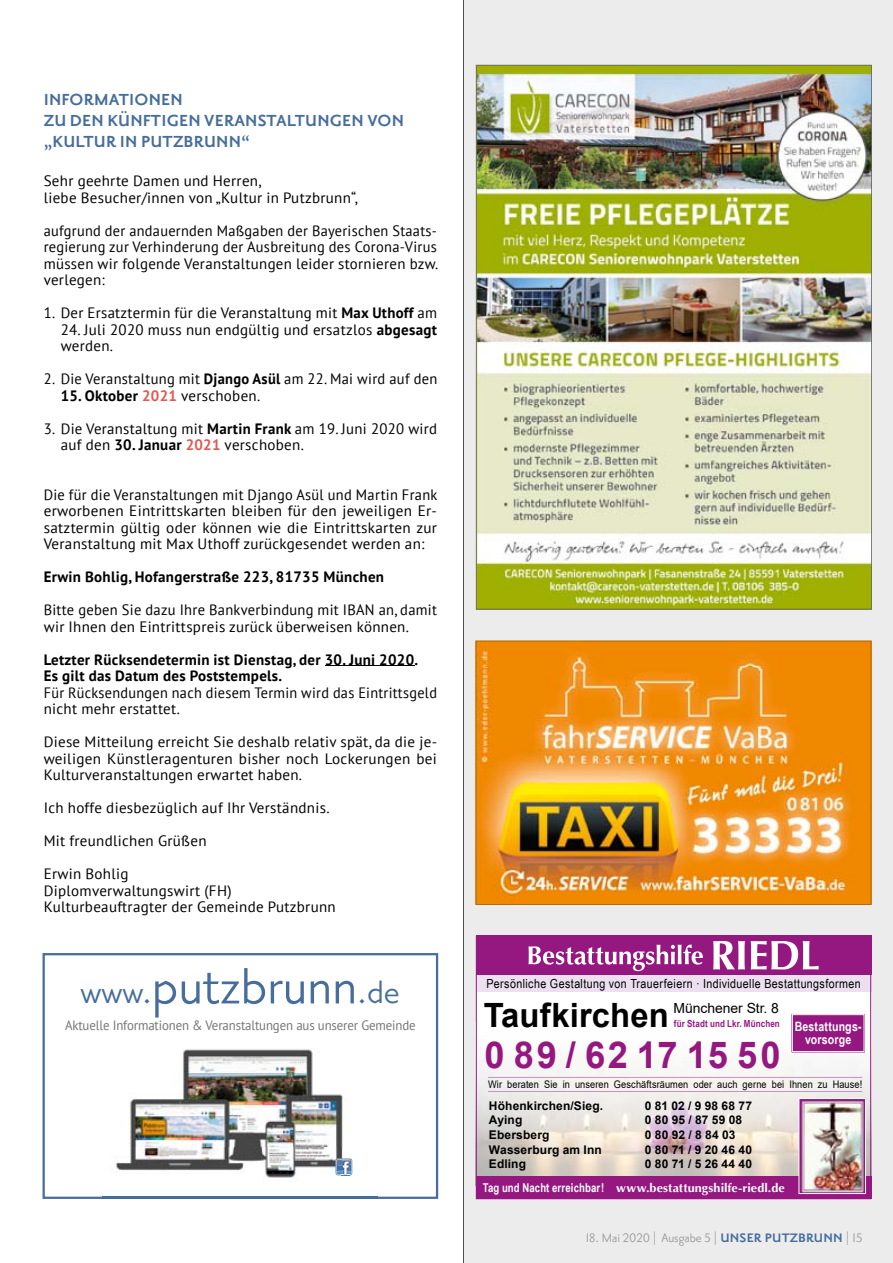
<style>
.page{position:relative;width:893px;height:1263px;background:#fff}
.page>*{position:absolute;margin:0;border:0;box-sizing:border-box;transform-origin:0 0}
.t1{font:62.25px "Priori Sans OT";color:#466d9c}
.t2{font:700 37.05px "Arial";letter-spacing:.07em;color:#951881}
.t3{font:700 33.45px "Arial";letter-spacing:.005em;color:#000}
.t4{font:700 19.5px/21px "Priori Sans OT";letter-spacing:.01em;color:#466d9c}
.t5{font:15px/16.5px "PT Sans";letter-spacing:.02em;color:#000}
.t6{font:15px/16.5px "PT Sans";letter-spacing:.02em;color:#000;text-align:justify;scale:.96 1}
.t7{font:700 15px/16.5px "PT Sans";letter-spacing:.02em;color:#000}
.t8{font:15px/16.5px "PT Sans";letter-spacing:.02em;color:#000;scale:.95 1}
.t9{font:15px "Priori Sans OT";color:#989999}
.t10{font:13.95px "Arial";letter-spacing:-.005em;color:#000}
.t11{font:13.5px "PT Sans";letter-spacing:-.01em;color:#757574;scale:.95 1}
.t12{font:700 12.9px "Arial Narrow";letter-spacing:.015em;color:#fff}
.t13{font:12.6px "Arial Narrow";letter-spacing:.03em;color:#000;scale:1.04 1}
.t14{font:700 12.15px "Optima LT Pro";letter-spacing:.01em;color:#fff;scale:1.04 1}
.t15{font:700 12.15px "Arial Narrow";letter-spacing:.01em;color:#fff;scale:.96 1}
.t16{font:700 12px "Arial";letter-spacing:.01em;color:#000}
.t17{font:10.5px "Arial";letter-spacing:.01em;color:#000;scale:.88 1}
.t18{font:700 9.75px "Arial Narrow";letter-spacing:.01em;color:#951881}
.s1{font-weight:700}
.s2{font-weight:700;color:#e15953}
.s3{font-size:39.45px}
.s4{font-size:12.9px;color:#fff}
.s5{font-weight:700;color:#466d9c}
</style>
<div class="page">
<div style="left:463px;top:0;width:430px;height:1263px;background:#ececec"></div>
<hr style="left:463px;top:0;width:1px;height:1263px;background:#4e4e4d">
<img style="left:476px;top:65px;width:396px;height:544px">
<svg style="left:43px;top:953px;width:395px;height:246px"></svg>
<img style="left:102px;top:1048px;width:276px;height:151px">
<svg style="left:336px;top:1158px;width:17px;height:18px"></svg>
<div style="left:476px;top:936px;width:395px;height:263px;background:#fff"></div>
<div style="left:476px;top:975px;width:395px;height:17px;background:#ecdfef"></div>
<img style="left:478px;top:1057px;width:391px;height:119px">
<div style="left:476px;top:1176px;width:395px;height:23px;background:#951881"></div>
<div style="left:476px;top:936px;width:395px;height:39px;background:#951881"></div>
<img style="left:798px;top:1098px;width:68px;height:96px">
<hr style="left:488px;top:1091px;width:374px;height:1px;background:#c592c2">
<hr style="left:488px;top:1077px;width:374px;height:1px;background:#c592c2">
<svg style="left:528px;top:944px;width:175px;height:27px"></svg>
<svg style="left:713px;top:941px;width:106px;height:28px"></svg>
<div style="left:791px;top:1014px;width:74px;height:39px;background:#951881"></div>
<div style="left:792px;top:1014px;width:72px;height:38px;border:1px solid #fff"></div>
<div style="left:476px;top:936px;width:395px;height:263px;border:1px solid #951881"></div>
<hr style="left:325px;top:666px;width:89px;height:1px;background:#000">
<img style="left:476px;top:641px;width:395px;height:263px">
<h3 class="t4" style="left:44px;top:90px;width:362px">inforMationen<br>Zu den Künftigen veranstaltungen von „Kultur in PutZbrunn“</h3>
<p class="t5" style="left:44px;top:172px;width:316px">Sehr geehrte Damen und Herren,<br>liebe Besucher/innen von „Kultur in Putzbrunn“,</p>
<p class="t6" style="left:44px;top:222px;width:412px">aufgrund der andauernden Maßgaben der Bayerischen Staats&shy;regierung zur Verhinderung der Ausbreitung des Corona-Virus müssen wir folgende Veranstaltungen leider stornieren bzw. verlegen:</p>
<p class="t5" style="left:44px;top:304px;width:395px">1. Der Ersatztermin für die Veranstaltung mit <span class="s1">Max Uthoff</span> am</p>
<p class="t5" style="left:61px;top:321px;width:378px">24. Juli 2020 muss nun endgültig und ersatzlos <span class="s1">abgesagt </span>werden.</p>
<p class="t5" style="left:44px;top:370px;width:395px">2. Die Veranstaltung mit <span class="s1">Django Asül</span> am 22. Mai wird auf den</p>
<p class="t5" style="left:61px;top:387px;width:201px"><span class="s1">15. Oktober</span> <span class="s2">2021</span> verschoben.</p>
<p class="t5" style="left:61px;top:420px;width:378px;text-indent:-17px">3. Die Veranstaltung mit <span class="s1">Martin Frank</span> am 19. Juni 2020 wird auf den <span class="s1">30. Januar</span> <span class="s2">2021</span> verschoben.</p>
<p class="t6" style="left:44px;top:486px;width:412px">Die für die Veranstaltungen mit Django Asül und Martin Frank erworbenen Eintrittskarten bleiben für den jeweiligen Er&shy;satztermin gültig oder können wie die Eintrittskarten zur Veranstaltung mit Max Uthoff zurückgesendet werden an:</p>
<p class="t7" style="left:44px;top:568px;width:342px">Erwin Bohlig, Hofangerstraße 223, 81735 München</p>
<p class="t5" style="left:44px;top:601px;width:395px">Bitte geben Sie dazu Ihre Bankverbindung mit IBAN an, damit wir Ihnen den Eintrittspreis zurück überweisen können.</p>
<p class="t7" style="left:44px;top:651px;width:376px">Letzter Rücksendetermin ist Dienstag, der 30. Juni 2020.<br>Es gilt das Datum des Poststempels.</p>
<p class="t8" style="left:44px;top:684px;width:415px">Für Rücksendungen nach diesem Termin wird das Eintrittsgeld nicht mehr erstattet.</p>
<p class="t5" style="left:44px;top:733px;width:395px;text-align:justify">Diese Mitteilung erreicht Sie deshalb relativ spät, da die je&shy;weiligen Künstleragenturen bisher noch Lockerungen bei Kulturveranstaltungen erwartet haben.</p>
<p class="t5" style="left:44px;top:799px;width:287px">Ich hoffe diesbezüglich auf Ihr Verständnis.</p>
<p class="t5" style="left:44px;top:832px;width:164px">Mit freundlichen Grüßen</p>
<p class="t5" style="left:44px;top:865px;width:294px">Erwin Bohlig<br>Diplomverwaltungswirt (FH)<br>Kulturbeauftragter der Gemeinde Putzbrunn</p>
<h1 class="t1" style="left:81px;top:958px;width:321px"><span class="s3">www.</span>putzbrunn<span class="s3">.de</span></h1>
<p class="t11" style="left:65px;top:1016px;width:371px">Aktuelle Informationen &amp; Veranstaltungen aus unserer Gemeinde</p>
<p class="t13" style="left:486px;top:974px;width:361px">Persönliche Gestaltung von Trauerfeiern ∙ Individuelle Bestattungsformen</p>
<h3 class="t3" style="left:484px;top:992px;width:186px">Taufkirchen</h3>
<p class="t10" style="left:673px;top:999px;width:107px">Münchener Str. 8</p>
<p class="t18" style="left:674px;top:1016px;width:189px">für Stadt und Lkr. München <span class="s4">Bestattungs-</span></p>
<p class="t12" style="left:805px;top:1029px;width:48px">vorsorge</p>
<h2 class="t2" style="left:484px;top:1029px;width:298px">0 89 / 62 17 15 50</h2>
<p class="t16" style="left:489px;top:1097px;width:116px">Höhenkirchen/Sieg.</p>
<p class="t16" style="left:645px;top:1097px;width:109px">0 81 02 / 9 98 68 77</p>
<p class="t16" style="left:489px;top:1111px;width:35px">Aying</p>
<p class="t16" style="left:645px;top:1111px;width:99px">0 80 95 / 87 59 08</p>
<p class="t16" style="left:489px;top:1126px;width:62px">Ebersberg</p>
<p class="t16" style="left:645px;top:1126px;width:92px">0 80 92 / 8 84 03</p>
<p class="t16" style="left:489px;top:1141px;width:114px">Wasserburg am Inn</p>
<p class="t16" style="left:645px;top:1141px;width:109px">0 80 71 / 9 20 46 40</p>
<p class="t16" style="left:489px;top:1155px;width:39px">Edling</p>
<p class="t16" style="left:645px;top:1155px;width:109px">0 80 71 / 5 26 44 40</p>
<p class="t17" style="left:488px;top:1077px;width:427px">Wir beraten Sie in unseren Geschäftsräumen oder auch gerne bei Ihnen zu Hause!</p>
<p class="t15" style="left:483px;top:1178px;width:128px">Tag und Nacht erreichbar!</p>
<p class="t14" style="left:616px;top:1180px;width:164px">www.bestattungshilfe-riedl.de</p>
<p class="t9" style="left:586px;top:1231px;width:278px">18. Mai 2020 | Ausgabe 5 | <span class="s5">unser PutZbrunn</span> | 15</p>
</div>
